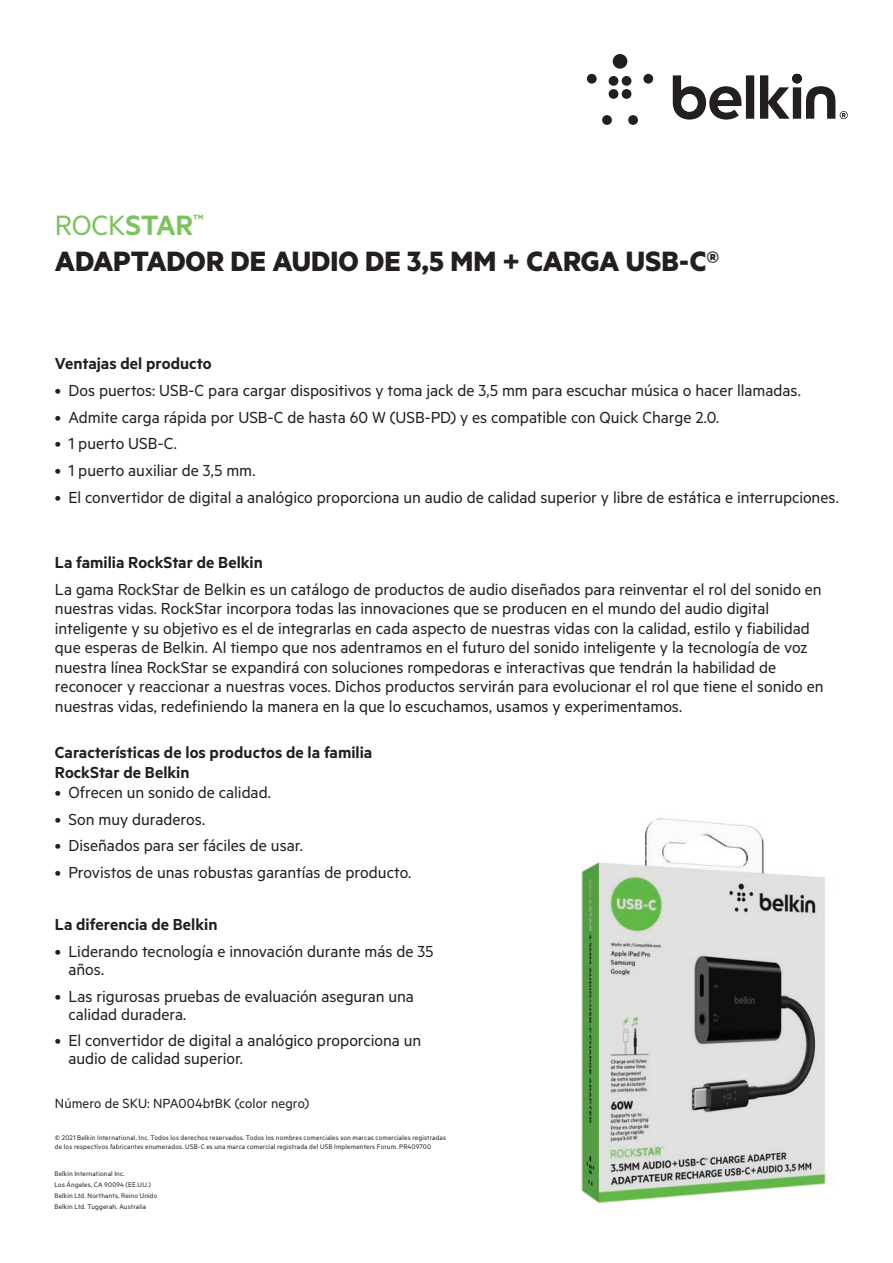
<style>
.page{position:relative;width:893px;height:1263px;background:#fff}
.page>*{position:absolute;margin:0;border:0;box-sizing:border-box;transform-origin:0 0}
.t1{font:700 31.5px/35.8px "Metric";letter-spacing:-.005em;color:#231f20}
.t2{font:18px/19.5px "Metric";letter-spacing:-.005em;color:#231f20}
.t3{font:600 18px/19.5px "Metric";color:#231f20}
.t4{font:15px "Metric";letter-spacing:.005em;color:#231f20}
.t5{font:7.5px/11.1px "Metric";letter-spacing:.02em;color:#231f20}
.s1{font-weight:400;color:#7bc35c}
.s2{font-weight:600;color:#7bc35c}
</style>
<div class="page">
<img style="left:581px;top:818px;width:245px;height:386px">
<svg style="left:587px;top:54px;width:261px;height:71px"></svg>
<h1 class="t1" style="left:55px;top:207px;width:666px"><span class="s1">ROCK</span><span class="s2">STAR</span><sup>™<br></sup>ADAPTADOR DE AUDIO DE 3,5 MM + CARGA USB-C®</h1>
<p class="t3" style="left:55px;top:353px;width:158px">Ventajas del producto</p>
<p class="t2" style="left:55px;top:380px;width:747px">• Dos puertos: USB-C para cargar dispositivos y toma jack de 3,5 mm para escuchar música o hacer llamadas.</p>
<p class="t2" style="left:55px;top:407px;width:666px">• Admite carga rápida por USB-C de hasta 60 W (USB-PD) y es compatible con Quick Charge 2.0.</p>
<p class="t2" style="left:55px;top:433px;width:123px">• 1 puerto USB-C.</p>
<p class="t2" style="left:55px;top:460px;width:202px">• 1 puerto auxiliar de 3,5 mm.</p>
<p class="t2" style="left:55px;top:487px;width:785px">• El convertidor de digital a analógico proporciona un audio de calidad superior y libre de estática e interrupciones.</p>
<p class="t3" style="left:55px;top:552px;width:209px">La familia RockStar de Belkin</p>
<p class="t2" style="left:55px;top:579px;width:770px">La gama RockStar de Belkin es un catálogo de productos de audio diseñados para reinventar el rol del sonido en nuestras vidas. RockStar incorpora todas las innovaciones que se producen en el mundo del audio digital inteligente y su objetivo es el de integrarlas en cada aspecto de nuestras vidas con la calidad, estilo y fiabilidad que esperas de Belkin. Al tiempo que nos adentramos en el futuro del sonido inteligente y la tecnología de voz nuestra línea RockStar se expandirá con soluciones rompedoras e interactivas que tendrán la habilidad de reconocer y reaccionar a nuestras voces. Dichos productos servirán para evolucionar el rol que tiene el sonido en nuestras vidas, redefiniendo la manera en la que lo escuchamos, usamos y experimentamos.</p>
<p class="t3" style="left:55px;top:742px;width:319px">Características de los productos de la familia<br>RockStar de Belkin</p>
<p class="t2" style="left:55px;top:782px;width:217px">• Ofrecen un sonido de calidad.</p>
<p class="t2" style="left:55px;top:809px;width:152px">• Son muy duraderos.</p>
<p class="t2" style="left:55px;top:835px;width:249px">• Diseñados para ser fáciles de usar.</p>
<p class="t2" style="left:55px;top:862px;width:358px">• Provistos de unas robustas garantías de producto.</p>
<p class="t3" style="left:55px;top:914px;width:164px">La diferencia de Belkin</p>
<p class="t2" style="left:68px;top:942px;width:367px;line-height:18px;text-indent:-14px">• Liderando tecnología e innovación durante más de 35 años.</p>
<p class="t2" style="left:68px;top:986px;width:347px;line-height:18px;text-indent:-14px">• Las rigurosas pruebas de evaluación aseguran una calidad duradera.</p>
<p class="t2" style="left:68px;top:1031px;width:354px;line-height:18px;text-indent:-14px">• El convertidor de digital a analógico proporciona un audio de calidad superior.</p>
<p class="t4" style="left:55px;top:1094px;width:256px">Número de SKU: NPA004btBK (color negro)</p>
<p class="t5" style="left:55px;top:1132px;width:393px;line-height:9px">© 2021 Belkin International, Inc. Todos los derechos reservados. Todos los nombres comerciales son marcas comerciales registradas de los respectivos fabricantes enumerados. USB-C es una marca comercial registrada del USB Implementers Forum. PR409700</p>
<p class="t5" style="left:54px;top:1167px;width:105px">Belkin International Inc.<br>Los Ángeles, CA 90094 (EE.UU.)<br>Belkin Ltd. Northants, Reino Unido<br>Belkin Ltd. Tuggerah, Australia</p>
</div>
